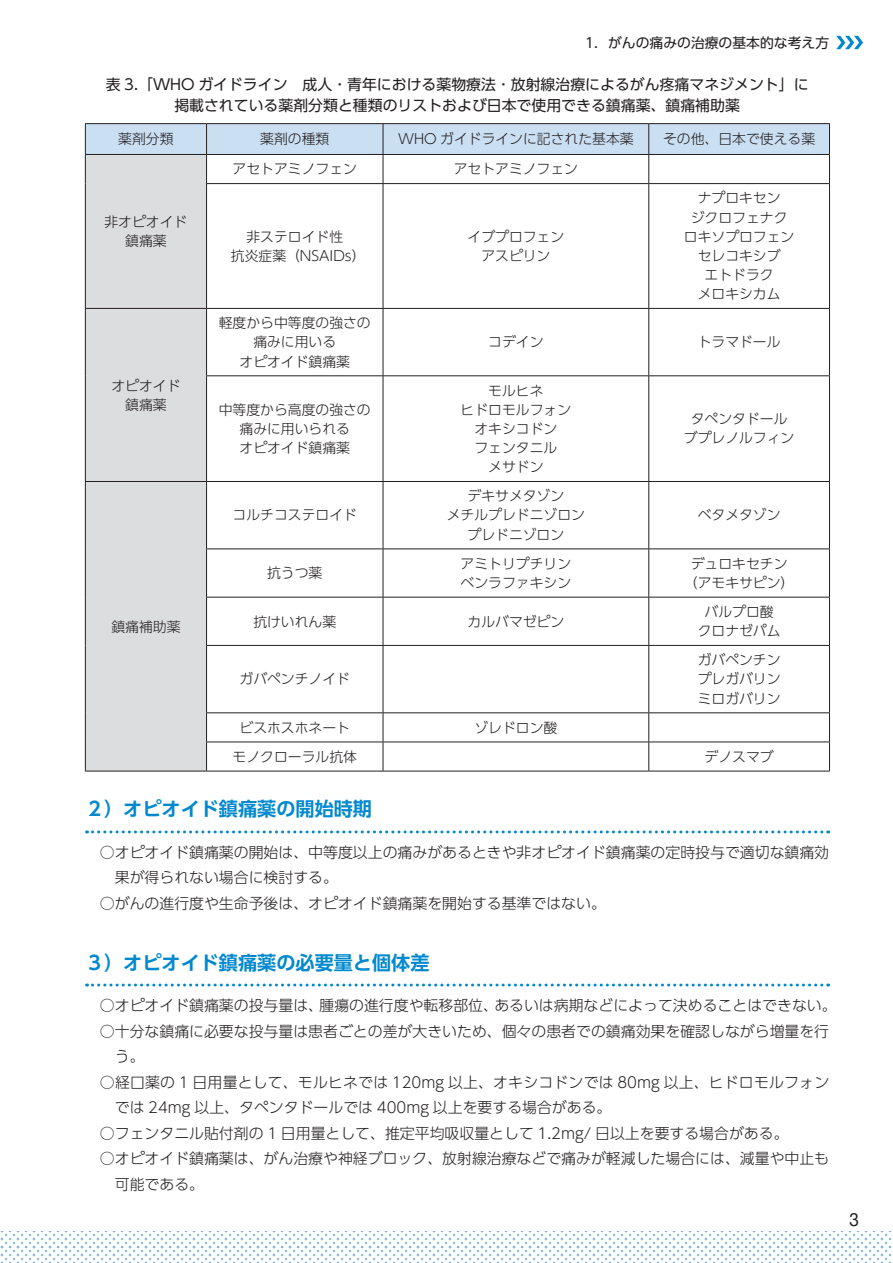
<style>
.page{position:relative;width:893px;height:1263px;background:#fff}
.page>*{position:absolute;margin:0;border:0;box-sizing:border-box;transform-origin:0 0}
.t1{font:700 19.2px "UD Shin Go Pr 6 N De";color:#0089ce}
.t2{font:15.9px "Shin M Go Pro";color:#231f20}
.t3{font:300 14.85px/25.5px "UD Shin Go Pr 6 N";color:#231f20}
.t4{font:14.85px/21.3px "UD Shin Go Pr 6 N";color:#231f20;text-align:center}
.t5{font:300 13.8px/19.2px "UD Shin Go Pr 6 N";color:#231f20;text-align:center}
.t6{font:13.8px "UD Shin Go Pr 6 N";color:#231f20}
</style>
<div class="page">
<svg style="left:0;top:1231px;width:893px;height:32px"></svg>
<svg style="left:836px;top:36px;width:27px;height:13px"></svg>
<svg style="left:87px;top:830px;width:742px;height:3px"></svg>
<svg style="left:87px;top:983px;width:742px;height:3px"></svg>
<div style="left:86px;top:184px;width:120px;height:587px;background:#dcdddf"></div>
<hr style="left:85px;top:123px;width:122px;height:1px;background:#231f20">
<hr style="left:207px;top:123px;width:176px;height:1px;background:#231f20">
<hr style="left:383px;top:123px;width:266px;height:1px;background:#231f20">
<hr style="left:649px;top:123px;width:181px;height:1px;background:#231f20">
<hr style="left:85px;top:184px;width:1px;height:124px;background:#231f20">
<svg style="left:85px;top:124px;width:745px;height:60px"></svg>
<hr style="left:206px;top:183px;width:177px;height:1px;background:#231f20">
<hr style="left:206px;top:184px;width:1px;height:124px;background:#231f20">
<hr style="left:383px;top:183px;width:266px;height:1px;background:#231f20">
<hr style="left:383px;top:184px;width:1px;height:124px;background:#231f20">
<hr style="left:649px;top:183px;width:181px;height:1px;background:#231f20">
<hr style="left:648px;top:184px;width:1px;height:124px;background:#231f20">
<hr style="left:829px;top:184px;width:1px;height:124px;background:#231f20">
<hr style="left:85px;top:308px;width:122px;height:1px;background:#231f20">
<hr style="left:85px;top:309px;width:1px;height:67px;background:#231f20">
<hr style="left:85px;top:376px;width:1px;height:105px;background:#231f20">
<hr style="left:207px;top:308px;width:176px;height:1px;background:#231f20">
<hr style="left:206px;top:309px;width:1px;height:66px;background:#231f20">
<hr style="left:383px;top:308px;width:266px;height:1px;background:#231f20">
<hr style="left:383px;top:309px;width:1px;height:66px;background:#231f20">
<hr style="left:649px;top:308px;width:181px;height:1px;background:#231f20">
<hr style="left:648px;top:309px;width:1px;height:66px;background:#231f20">
<hr style="left:829px;top:309px;width:1px;height:66px;background:#231f20">
<hr style="left:206px;top:375px;width:177px;height:1px;background:#231f20">
<hr style="left:206px;top:376px;width:1px;height:105px;background:#231f20">
<hr style="left:383px;top:375px;width:266px;height:1px;background:#231f20">
<hr style="left:383px;top:376px;width:1px;height:105px;background:#231f20">
<hr style="left:649px;top:375px;width:181px;height:1px;background:#231f20">
<hr style="left:648px;top:376px;width:1px;height:105px;background:#231f20">
<hr style="left:829px;top:376px;width:1px;height:105px;background:#231f20">
<hr style="left:85px;top:481px;width:122px;height:1px;background:#231f20">
<hr style="left:85px;top:482px;width:1px;height:67px;background:#231f20">
<hr style="left:85px;top:549px;width:1px;height:48px;background:#231f20">
<hr style="left:85px;top:597px;width:1px;height:48px;background:#231f20">
<hr style="left:85px;top:645px;width:1px;height:68px;background:#231f20">
<svg style="left:85px;top:713px;width:1px;height:58px"></svg>
<hr style="left:85px;top:771px;width:122px;height:1px;background:#231f20">
<hr style="left:207px;top:481px;width:176px;height:1px;background:#231f20">
<hr style="left:206px;top:482px;width:1px;height:67px;background:#231f20">
<hr style="left:383px;top:481px;width:266px;height:1px;background:#231f20">
<hr style="left:383px;top:482px;width:1px;height:67px;background:#231f20">
<hr style="left:649px;top:481px;width:181px;height:1px;background:#231f20">
<hr style="left:648px;top:482px;width:1px;height:67px;background:#231f20">
<hr style="left:829px;top:482px;width:1px;height:67px;background:#231f20">
<hr style="left:206px;top:549px;width:177px;height:1px;background:#231f20">
<hr style="left:206px;top:549px;width:1px;height:48px;background:#231f20">
<hr style="left:383px;top:549px;width:266px;height:1px;background:#231f20">
<hr style="left:383px;top:549px;width:1px;height:48px;background:#231f20">
<hr style="left:649px;top:549px;width:181px;height:1px;background:#231f20">
<hr style="left:648px;top:549px;width:1px;height:48px;background:#231f20">
<hr style="left:829px;top:549px;width:1px;height:48px;background:#231f20">
<hr style="left:206px;top:597px;width:177px;height:1px;background:#231f20">
<hr style="left:206px;top:597px;width:1px;height:48px;background:#231f20">
<hr style="left:383px;top:597px;width:266px;height:1px;background:#231f20">
<hr style="left:383px;top:597px;width:1px;height:48px;background:#231f20">
<hr style="left:649px;top:597px;width:181px;height:1px;background:#231f20">
<hr style="left:648px;top:597px;width:1px;height:48px;background:#231f20">
<hr style="left:829px;top:597px;width:1px;height:48px;background:#231f20">
<hr style="left:206px;top:645px;width:177px;height:1px;background:#231f20">
<hr style="left:206px;top:646px;width:1px;height:66px;background:#231f20">
<hr style="left:383px;top:645px;width:266px;height:1px;background:#231f20">
<hr style="left:383px;top:646px;width:1px;height:66px;background:#231f20">
<hr style="left:649px;top:645px;width:181px;height:1px;background:#231f20">
<hr style="left:648px;top:646px;width:1px;height:66px;background:#231f20">
<hr style="left:829px;top:646px;width:1px;height:66px;background:#231f20">
<hr style="left:206px;top:712px;width:177px;height:1px;background:#231f20">
<hr style="left:383px;top:712px;width:266px;height:1px;background:#231f20">
<hr style="left:649px;top:712px;width:181px;height:1px;background:#231f20">
<hr style="left:206px;top:742px;width:177px;height:1px;background:#231f20">
<svg style="left:206px;top:713px;width:1px;height:58px"></svg>
<hr style="left:383px;top:742px;width:266px;height:1px;background:#231f20">
<svg style="left:383px;top:713px;width:1px;height:58px"></svg>
<hr style="left:649px;top:742px;width:181px;height:1px;background:#231f20">
<svg style="left:648px;top:713px;width:1px;height:58px"></svg>
<svg style="left:829px;top:713px;width:1px;height:58px"></svg>
<hr style="left:207px;top:771px;width:176px;height:1px;background:#231f20">
<hr style="left:383px;top:771px;width:266px;height:1px;background:#231f20">
<hr style="left:649px;top:771px;width:181px;height:1px;background:#231f20">
<p class="t6" style="left:585px;top:31px;width:246px">1．がんの痛みの治療の基本的な考え方</p>
<p class="t4" style="left:106px;top:73px;width:704px">表 3.「WHO ガイドライン　成人･青年における薬物療法･放射線治療によるがん疼痛マネジメント」に掲載されている薬剤分類と種類のリストおよび日本で使用できる鎮痛薬、鎮痛補助薬</p>
<p class="t5" style="left:118px;top:129px;width:57px">薬剤分類</p>
<p class="t5" style="left:260px;top:129px;width:71px">薬剤の種類</p>
<p class="t5" style="left:398px;top:129px;width:237px">WHO ガイドラインに記された基本薬</p>
<p class="t5" style="left:663px;top:129px;width:154px">その他、日本で使える薬</p>
<p class="t5" style="left:104px;top:212px;width:84px">非オピオイド鎮痛薬</p>
<p class="t5" style="left:111px;top:375px;width:71px">オピオイド鎮痛薬</p>
<p class="t5" style="left:111px;top:616px;width:71px">鎮痛補助薬</p>
<p class="t5" style="left:233px;top:159px;width:126px">アセトアミノフェン</p>
<p class="t5" style="left:454px;top:159px;width:126px">アセトアミノフェン</p>
<p class="t5" style="left:231px;top:226px;width:136px">非ステロイド性<br>抗炎症薬（NSAIDs）</p>
<p class="t5" style="left:468px;top:226px;width:98px">イブプロフェンアスピリン</p>
<p class="t5" style="left:684px;top:188px;width:112px">ナプロキセン<br>ジクロフェナクロキソプロフェンセレコキシブ<br>エトドラク<br>メロキシカム</p>
<p class="t5" style="left:219px;top:313px;width:154px">軽度から中等度の強さの痛みに用いる<br>オピオイド鎮痛薬</p>
<p class="t5" style="left:219px;top:399px;width:154px">中等度から高度の強さの痛みに用いられる<br>オピオイド鎮痛薬</p>
<p class="t5" style="left:233px;top:505px;width:126px">コルチコステロイド</p>
<p class="t5" style="left:488px;top:332px;width:57px">コデイン</p>
<p class="t5" style="left:698px;top:332px;width:84px">トラマドール</p>
<p class="t5" style="left:461px;top:380px;width:112px">モルヒネ<br>ヒドロモルフォンオキシコドン<br>フェンタニル<br>メサドン</p>
<p class="t5" style="left:447px;top:486px;width:140px">デキサメタゾン<br>メチルプレドニゾロンプレドニゾロン</p>
<p class="t5" style="left:684px;top:409px;width:112px">タペンタドールブプレノルフィン</p>
<p class="t5" style="left:698px;top:505px;width:84px">ベタメタゾン</p>
<p class="t5" style="left:267px;top:563px;width:57px">抗うつ薬</p>
<p class="t5" style="left:461px;top:553px;width:112px;text-align:left">アミトリプチリンベンラファキシン</p>
<p class="t5" style="left:684px;top:553px;width:112px">デュロキセチン（アモキサピン）</p>
<p class="t5" style="left:253px;top:611px;width:84px">抗けいれん薬</p>
<p class="t5" style="left:468px;top:611px;width:98px">カルバマゼピン</p>
<p class="t5" style="left:698px;top:602px;width:84px">バルプロ酸クロナゼパム</p>
<p class="t5" style="left:239px;top:669px;width:112px">ガバペンチノイド</p>
<p class="t5" style="left:698px;top:650px;width:84px;text-align:justify">ガバペンチンプレガバリンミロガバリン</p>
<p class="t5" style="left:239px;top:717px;width:112px">ビスホスホネート</p>
<p class="t5" style="left:474px;top:717px;width:84px">ゾレドロン酸</p>
<p class="t5" style="left:233px;top:746px;width:126px">モノクローラル抗体</p>
<p class="t5" style="left:705px;top:746px;width:71px">デノスマブ</p>
<h1 class="t1" style="left:85px;top:793px;width:289px">２）オピオイド鎮痛薬の開始時期</h1>
<p class="t3" style="left:115px;top:839px;width:716px;text-indent:-15px">○オピオイド鎮痛薬の開始は、中等度以上の痛みがあるときや非オピオイド鎮痛薬の定時投与で適切な鎮痛効果が得られない場合に検討する。</p>
<p class="t3" style="left:100px;top:890px;width:507px">○がんの進行度や生命予後は、オピオイド鎮痛薬を開始する基準ではない。</p>
<h1 class="t1" style="left:85px;top:947px;width:346px">３）オピオイド鎮痛薬の必要量と個体差</h1>
<p class="t3" style="left:100px;top:992px;width:738px">○オピオイド鎮痛薬の投与量は、腫瘍の進行度や転移部位、あるいは病期などによって決めることはできない。</p>
<p class="t3" style="left:115px;top:1017px;width:716px;text-indent:-15px">○十分な鎮痛に必要な投与量は患者ごとの差が大きいため、個々の患者での鎮痛効果を確認しながら増量を行う。</p>
<p class="t3" style="left:115px;top:1069px;width:716px;text-indent:-15px">○経口薬の 1 日用量として、モルヒネでは 120mg 以上、オキシコドンでは 80mg 以上、ヒドロモルフォンでは 24mg 以上、タペンタドールでは 400mg 以上を要する場合がある。</p>
<p class="t3" style="left:100px;top:1120px;width:690px">○フェンタニル貼付剤の 1 日用量として、推定平均吸収量として 1.2mg/ 日以上を要する場合がある。</p>
<p class="t3" style="left:115px;top:1145px;width:716px;text-indent:-15px">○オピオイド鎮痛薬は、がん治療や神経ブロック、放射線治療などで痛みが軽減した場合には、減量や中止も可能である。</p>
<p class="t2" style="left:849px;top:1207px;width:11px">3</p>
</div>
